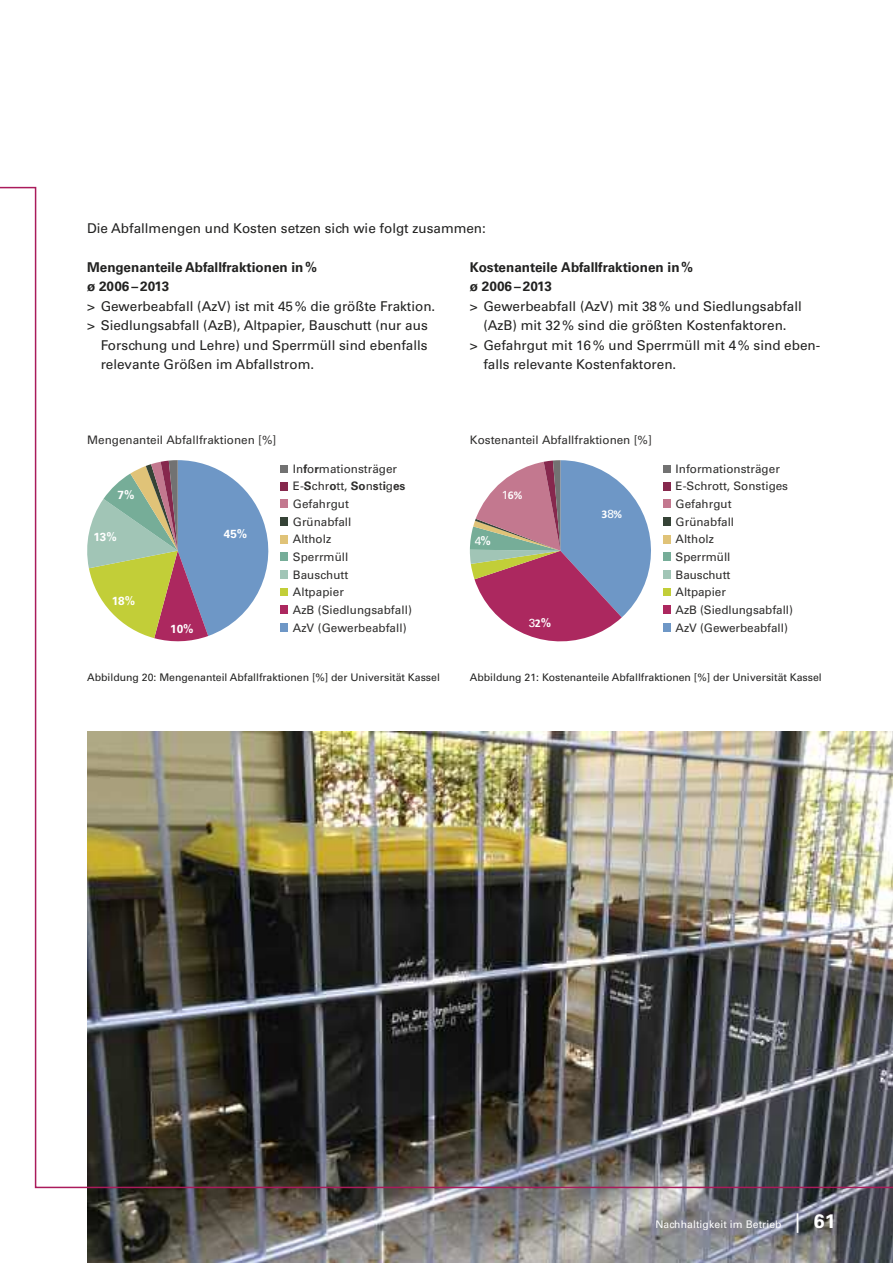
<style>
.page{position:relative;width:893px;height:1263px;background:#fff}
.page>*{position:absolute;margin:0;border:0;box-sizing:border-box;transform-origin:0 0}
.t1{font:13.5px "Univers LT";color:#222221}
.t2{font:700 13.5px/19.5px "Univers LT";color:#222221}
.t3{font:11.7px/17.7px "Univers LT";color:#2f2e2d}
.t4{font:700 11.7px/17.5px "Univers LT";color:#2f2e2d}
.t5{font:11.7px "Univers LT";color:#fff}
.t6{font:700 11.7px "Univers LT";color:#fff}
.t7{font:10.5px "Univers LT";color:#222221}
.t8{font:10.5px "Univers LT";letter-spacing:.01em;color:#fff}
.s1{font-weight:400}
.s2{font-family:"Calibri";font-weight:700}
.s3{font-size:19.5px}
.s4{font-weight:700;font-size:19.5px}
</style>
<div class="page">
<img style="left:87px;top:1189px;width:806px;height:74px">
<img style="left:0;top:186px;width:893px;height:1003px">
<svg style="left:87px;top:460px;width:193px;height:181px"></svg>
<div style="left:280px;top:465px;width:8px;height:8px;background:#727272"></div>
<div style="left:280px;top:482px;width:8px;height:8px;background:#86284d"></div>
<div style="left:280px;top:500px;width:8px;height:8px;background:#c3788f"></div>
<div style="left:280px;top:518px;width:8px;height:8px;background:#354336"></div>
<div style="left:280px;top:535px;width:8px;height:8px;background:#e0c378"></div>
<div style="left:280px;top:553px;width:8px;height:8px;background:#76ad98"></div>
<div style="left:280px;top:570px;width:8px;height:9px;background:#a1c5b6"></div>
<div style="left:280px;top:588px;width:8px;height:8px;background:#c2ce38"></div>
<div style="left:280px;top:606px;width:8px;height:8px;background:#ac285f"></div>
<div style="left:280px;top:623px;width:8px;height:8px;background:#6e97c6"></div>
<svg style="left:470px;top:460px;width:191px;height:181px"></svg>
<div style="left:663px;top:465px;width:7px;height:8px;background:#727272"></div>
<div style="left:663px;top:482px;width:7px;height:8px;background:#86284d"></div>
<div style="left:663px;top:500px;width:7px;height:8px;background:#c3788f"></div>
<div style="left:663px;top:518px;width:7px;height:8px;background:#354336"></div>
<div style="left:663px;top:535px;width:7px;height:8px;background:#e0c378"></div>
<div style="left:663px;top:553px;width:7px;height:8px;background:#76ad98"></div>
<div style="left:663px;top:570px;width:7px;height:9px;background:#a1c5b6"></div>
<div style="left:663px;top:588px;width:7px;height:8px;background:#c2ce38"></div>
<div style="left:663px;top:606px;width:7px;height:8px;background:#ac285f"></div>
<div style="left:663px;top:623px;width:7px;height:8px;background:#6e97c6"></div>
<p class="t1" style="left:87px;top:223px;width:400px">Die Abfallmengen und Kosten setzen sich wie folgt zusammen:</p>
<p class="t2" style="left:87px;top:259px;width:231px">Mengenanteile Abfallfraktionen in% ø 2006– 2013</p>
<p class="t1" style="left:87px;top:301px;width:350px">&gt; Gewerbeabfall (AzV) ist mit 45% die größte Fraktion.</p>
<p class="t1" style="left:87px;top:321px;width:342px">&gt; Siedlungsabfall (AzB), Altpapier, Bauschutt (nur aus</p>
<p class="t1" style="left:101px;top:340px;width:328px">Forschung und Lehre) und Sperrmüll sind ebenfalls</p>
<p class="t1" style="left:101px;top:360px;width:215px">relevante Größen im Abfallstrom.</p>
<p class="t2" style="left:470px;top:259px;width:225px">Kostenanteile Abfallfraktionen in% ø 2006– 2013</p>
<p class="t1" style="left:470px;top:301px;width:333px">&gt; Gewerbeabfall (AzV) mit 38% und Siedlungsabfall</p>
<p class="t1" style="left:483px;top:321px;width:305px">(AzB) mit 32% sind die größten Kostenfaktoren.</p>
<p class="t1" style="left:470px;top:340px;width:352px">&gt; Gefahrgut mit 16% und Sperrmüll mit 4% sind eben-</p>
<p class="t1" style="left:483px;top:360px;width:194px">falls relevante Kostenfaktoren.</p>
<p class="t3" style="left:87px;top:432px;width:191px">Mengenanteil Abfallfraktionen [%]</p>
<p class="t5" style="left:118px;top:491px;width:18px">7%</p>
<p class="t5" style="left:93px;top:532px;width:25px">13%</p>
<p class="t6" style="left:112px;top:596px;width:25px">18%</p>
<p class="t6" style="left:224px;top:530px;width:25px">45%</p>
<p class="t6" style="left:170px;top:625px;width:25px">10%</p>
<p class="t3" style="left:470px;top:432px;width:184px">Kostenanteil Abfallfraktionen [%]</p>
<p class="t4" style="left:293px;top:461px;width:114px">Infor<span class="s1">mationsträger<br></span>E-Schrott, Sonstiges</p>
<p class="t3" style="left:293px;top:496px;width:121px">Gefahrgut<br>Grünabfall<br>Altholz<br>Sperrmüll<br>Bauschutt<br>Altpapier<br>AzB (Siedlungsabfall)<br>AzV (Gewerbeabfall)</p>
<p class="t5" style="left:602px;top:510px;width:22px"><span class="s2">3</span>8%</p>
<p class="t6" style="left:502px;top:490px;width:22px"><span class="s1">1</span>6%</p>
<p class="t5" style="left:475px;top:536px;width:18px">4%</p>
<p class="t5" style="left:529px;top:619px;width:24px">32%</p>
<p class="t3" style="left:676px;top:461px;width:119px">Informationsträger<br>E-Schrott, Sonstiges<br>Gefahrgut<br>Grünabfall<br>Altholz<br>Sperrmüll<br>Bauschutt<br>Altpapier<br>AzB (Siedlungsabfall)<br>AzV (Gewerbeabfall)</p>
<p class="t7" style="left:87px;top:674px;width:354px">Abbildung 20: Mengenanteil Abfallfraktionen [%] der Universität Kassel</p>
<p class="t7" style="left:470px;top:674px;width:353px">Abbildung 21: Kostenanteile Abfallfraktionen [%] der Universität Kassel</p>
<p class="t8" style="left:655px;top:1220px;width:182px">Nachhaltigkeit im Betrieb <span class="s3">|</span> <span class="s4">61</span></p>
</div>
